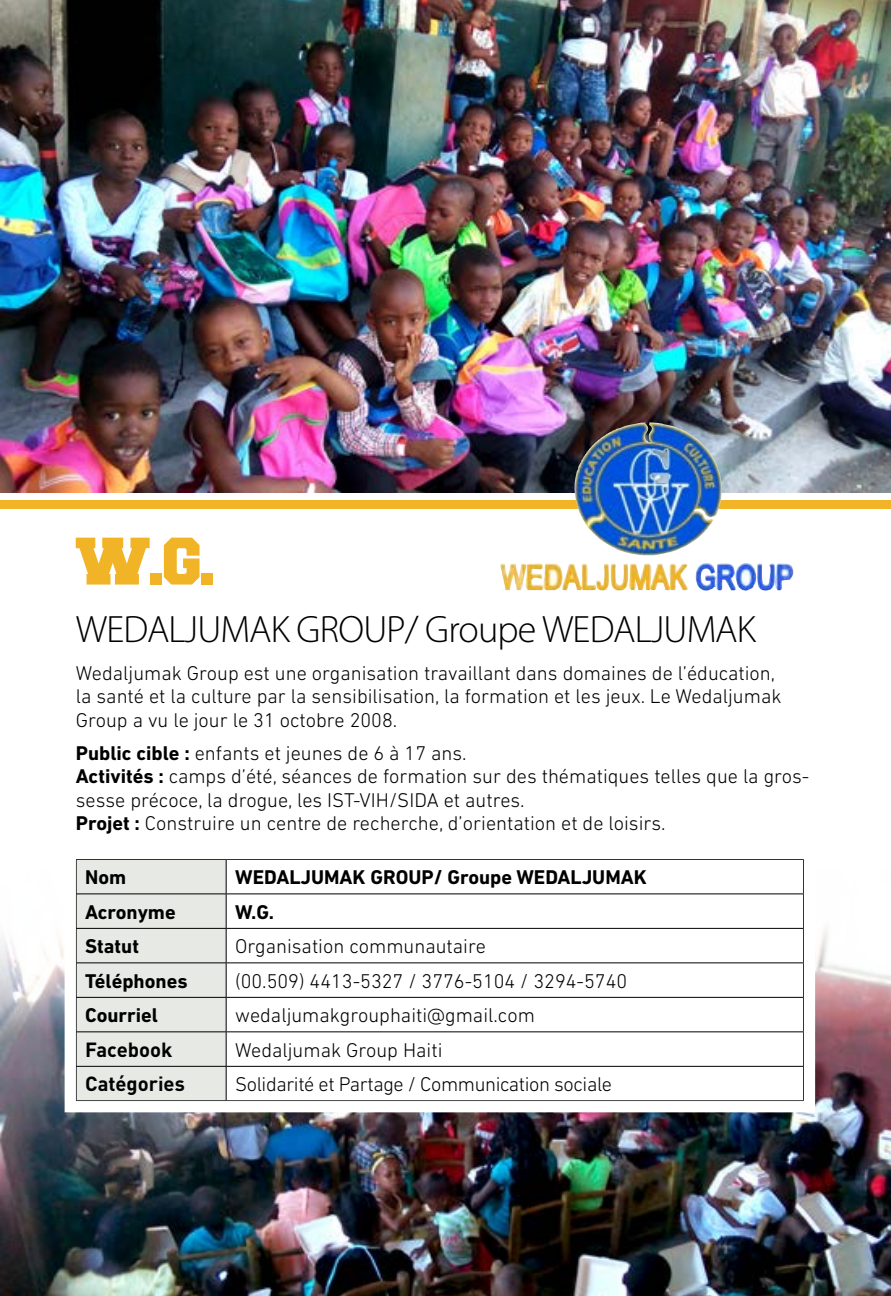
<style>
.page{position:relative;width:891px;height:1296px;background:#fff}
.page>*{position:absolute;margin:0;border:0;box-sizing:border-box;transform-origin:0 0}
.t1{font:56.25px "Freshman";color:#f1b426}
.t2{font:300 38.25px "Myriad Pro";letter-spacing:-.02em;color:#000}
.t3{font:300 20.25px/23.4px "DIN Next LT Pro";color:#000}
.t4{font:700 20.25px "DIN Next LT Pro";color:#000}
.t5{font:300 20.25px "DIN Next LT Pro";letter-spacing:-.02em;color:#000}
.t6{font:700 20.25px "DINOT";color:#000}
.s1{font-weight:700}
</style>
<div class="page">
<img style="left:0;top:929px;width:891px;height:367px">
<div style="left:0;top:500px;width:891px;height:9px;background:#f1b426"></div>
<div style="left:77px;top:860px;width:149px;height:240px;background:#e6e9e4"></div>
<svg style="left:227px;top:893px;width:576px;height:207px"></svg>
<hr style="left:226px;top:894px;width:578px;height:1px;background:#000">
<hr style="left:226px;top:928px;width:578px;height:1px;background:#000">
<hr style="left:226px;top:962px;width:578px;height:1px;background:#000">
<hr style="left:226px;top:997px;width:578px;height:1px;background:#000">
<hr style="left:226px;top:1031px;width:578px;height:1px;background:#000">
<hr style="left:226px;top:1066px;width:578px;height:1px;background:#000">
<hr style="left:226px;top:860px;width:1px;height:34px;background:#000">
<hr style="left:76px;top:894px;width:150px;height:1px;background:#000">
<hr style="left:226px;top:894px;width:1px;height:34px;background:#000">
<hr style="left:76px;top:928px;width:150px;height:1px;background:#000">
<hr style="left:226px;top:929px;width:1px;height:34px;background:#000">
<hr style="left:76px;top:962px;width:150px;height:1px;background:#000">
<hr style="left:226px;top:963px;width:1px;height:34px;background:#000">
<hr style="left:76px;top:997px;width:150px;height:1px;background:#000">
<hr style="left:226px;top:998px;width:1px;height:34px;background:#000">
<hr style="left:76px;top:1031px;width:150px;height:1px;background:#000">
<hr style="left:226px;top:1032px;width:1px;height:34px;background:#000">
<hr style="left:226px;top:1067px;width:1px;height:34px;background:#000">
<hr style="left:76px;top:1066px;width:150px;height:1px;background:#000">
<img style="left:0;top:0;width:891px;height:492px">
<img style="left:574px;top:422px;width:140px;height:134px">
<h1 class="t1" style="left:76px;top:537px;width:142px">W.G.</h1>
<h2 class="t2" style="left:76px;top:608px;width:682px">WEDALJUMAK GROUP/ Groupe WEDALJUMAK</h2>
<p class="t3" style="left:76px;top:661px;width:707px">Wedaljumak Group est une organisation travaillant dans domaines de l’éducation, la santé et la culture par la sensibilisation, la formation et les jeux. Le Wedaljumak<br>Group a vu le jour le 31 octobre 2008.</p>
<p class="t3" style="left:76px;top:741px;width:735px"><span class="s1">Public cible :</span> enfants et jeunes de 6 à 17 ans.<br><span class="s1">Activités :</span> camps d’été, séances de formation sur des thématiques telles que la gros&shy;sesse précoce, la drogue, les IST-VIH/SIDA et autres.<br><span class="s1">Projet :</span> Construire un centre de recherche, d’orientation et de loisirs.</p>
<p class="t4" style="left:85px;top:866px;width:43px">Nom</p>
<p class="t4" style="left:235px;top:866px;width:413px">WEDALJUMAK GROUP/ Groupe WEDALJUMAK</p>
<p class="t4" style="left:85px;top:900px;width:92px">Acronyme</p>
<p class="t4" style="left:235px;top:900px;width:40px">W.G.</p>
<p class="t4" style="left:85px;top:934px;width:55px">Statut</p>
<p class="t3" style="left:235px;top:934px;width:252px">Organisation communautaire</p>
<p class="t4" style="left:85px;top:969px;width:104px">Téléphones</p>
<p class="t3" style="left:235px;top:969px;width:394px">(00.509) 4413-5327 / 3776-5104 / 3294-5740</p>
<p class="t4" style="left:85px;top:1003px;width:74px">Courriel</p>
<p class="t3" style="left:235px;top:1003px;width:301px">wedaljumakgrouphaiti@gmail.com</p>
<p class="t6" style="left:85px;top:1036px;width:89px">Facebook</p>
<p class="t3" style="left:235px;top:1038px;width:209px">Wedaljumak Group Haiti</p>
<p class="t6" style="left:85px;top:1071px;width:101px">Catégories</p>
<p class="t5" style="left:235px;top:1073px;width:378px">Solidarité et Partage / Communication sociale</p>
</div>
